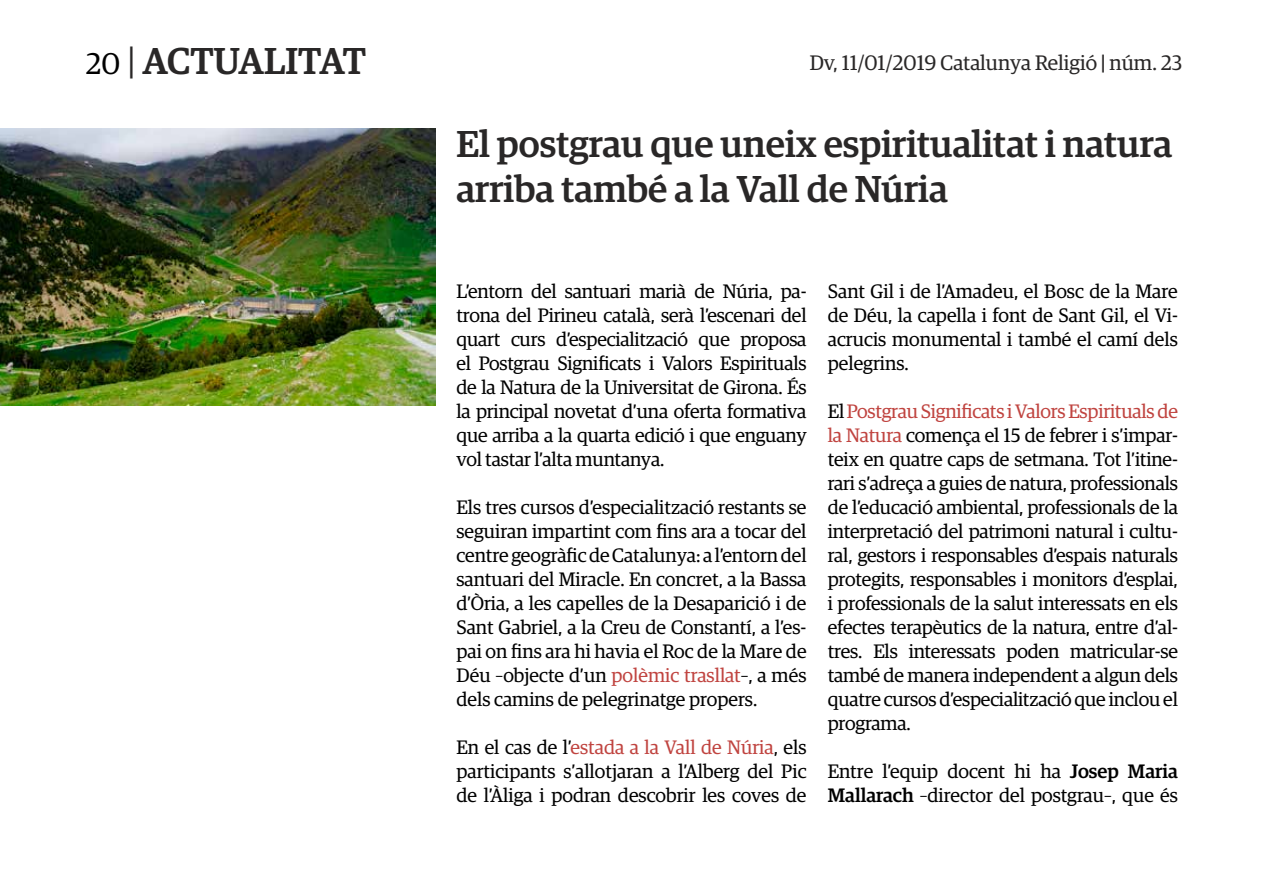
<style>
.page{position:relative;width:1263px;height:893px;background:#fff}
.page>*{position:absolute;margin:0;border:0;box-sizing:border-box;transform-origin:0 0}
.t1{font:500 37.5px/45px "Guardian Egyp";color:#292727}
.t2{font:21px "Guardian Egyp";color:#292727}
.t3{font:19.5px/24px "Guardian Egyp";color:#000;text-align:justify}
.s1{font-weight:400;font-size:30px;color:#000}
.s2{font-weight:400}
.s3{font-weight:500}
.s4{color:#c04440}
</style>
<div class="page">
<img style="left:0;top:129px;width:436px;height:276px">
<h1 class="t1" style="left:86px;top:36px;width:282px"><span class="s1">20</span> <span class="s2">|</span> ACTUALITAT</h1>
<p class="t2" style="left:810px;top:49px;width:374px">Dv, 11/01/2019 Catalunya Religió <span class="s3">|</span> núm. 23</p>
<h1 class="t1" style="left:456px;top:119px;width:717px">El postgrau que uneix espiritualitat i natura arriba també a la Vall de Núria</h1>
<p class="t3" style="left:456px;top:278px;width:352px">L’entorn del santuari marià de Núria, pa&shy;trona del Pirineu català, serà l’escenari del quart curs d’especialització que proposa el Postgrau Significats i Valors Espirituals de la Natura de la Universitat de Girona. És la principal novetat d’una oferta formativa que arriba a la quarta edició i que enguany vol tastar l’alta muntanya.</p>
<p class="t3" style="left:456px;top:494px;width:352px">Els tres cursos d’especialització restants se seguiran impartint com fins ara a tocar del centre geogràfic de Catalunya: a l’entorn del santuari del Miracle. En concret, a la Bassa d’Òria, a les capelles de la Desaparició i de Sant Gabriel, a la Creu de Constantí, a l’es&shy;pai on fins ara hi havia el Roc de la Mare de Déu –objecte d’un <span class="s4">polèmic trasllat</span>–, a més dels camins de pelegrinatge propers.</p>
<p class="t3" style="left:456px;top:734px;width:352px">En el cas de l’<span class="s4">estada a la Vall de Núria</span>, els participants s’allotjaran a l’Alberg del Pic de l’Àliga i podran descobrir les coves de</p>
<p class="t3" style="left:828px;top:278px;width:352px">Sant Gil i de l’Amadeu, el Bosc de la Mare de Déu, la capella i font de Sant Gil, el Vi&shy;acrucis monumental i també el camí dels pelegrins.</p>
<p class="t3" style="left:828px;top:398px;width:352px">El <span class="s4">Postgrau Significats i Valors Espirituals de la Natura</span> comença el 15 de febrer i s’impar&shy;teix en quatre caps de setmana. Tot l’itine&shy;rari s’adreça a guies de natura, professionals de l’educació ambiental, professionals de la interpretació del patrimoni natural i cultu&shy;ral, gestors i responsables d’espais naturals protegits, responsables i monitors d’esplai, i professionals de la salut interessats en els efectes terapèutics de la natura, entre d’al&shy;tres. Els interessats poden matricular-se també de manera independent a algun dels quatre cursos d’especialització que inclou el programa.</p>
<p class="t3" style="left:828px;top:758px;width:352px">Entre l’equip docent hi ha <span class="s3">Josep Maria<br>Mallarach</span> –director del postgrau–, que és</p>
</div>
